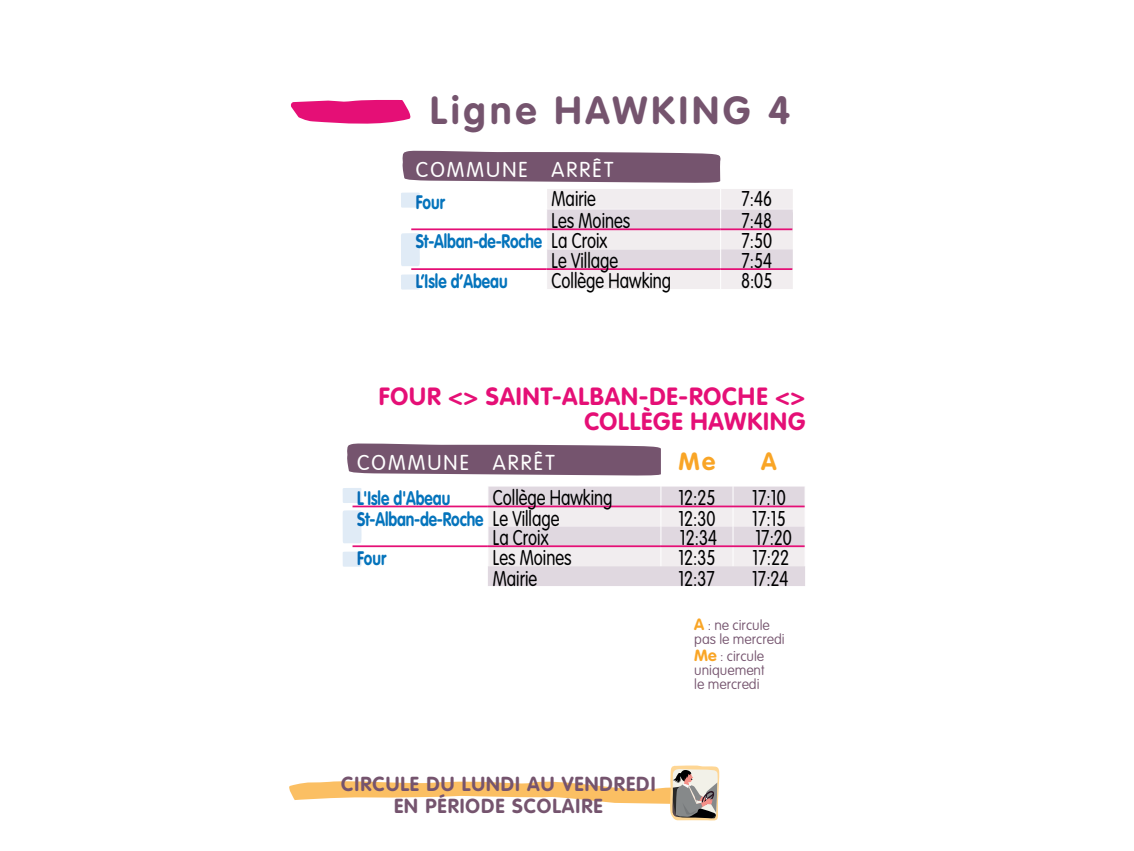
<style>
.page{position:relative;width:1134px;height:851px;background:#fff}
.page>*{position:absolute;margin:0;border:0;box-sizing:border-box;transform-origin:0 0}
.t1{font:700 38.6px "VAG Rounded Std";letter-spacing:.105em;color:#75546e}
.t2{font:700 24.6px/24.6px "VAG Rounded Std";letter-spacing:.035em;color:#e50f76;text-align:right}
.t3{font:700 24.6px "VAG Rounded Std";color:#f9a526}
.t4{font:300 21px "VAG Rounded Std";color:#000001;scale:.8 1}
.t5{font:300 21px "VAG Rounded";letter-spacing:.1em;color:#fff}
.t6{font:700 20px/22px "VAG Rounded Std";letter-spacing:.05em;color:#75546e;text-align:center}
.t7{font:700 19.2px "VAG Rounded Std";letter-spacing:-.005em;color:#0574bc;scale:.8 1}
.t8{font:100 14px/14px "VAG Rounded Std";color:#75546e}
.s1{font-weight:300;font-size:21px;color:#000001}
.s2{font-weight:700;font-size:16px;color:#f9a526}
</style>
<div class="page">
<svg style="left:289px;top:765px;width:431px;height:55px"></svg>
<svg style="left:402px;top:150px;width:319px;height:33px;background:#84677e"></svg>
<svg style="left:546px;top:189px;width:247px;height:100px;background:#eae4e9"></svg>
<hr style="left:411px;top:228px;width:136px;height:2px;background:#e50f76">
<hr style="left:547px;top:228px;width:174px;height:2px;background:#e50f76">
<hr style="left:721px;top:228px;width:71px;height:2px;background:#e50f76">
<hr style="left:411px;top:268px;width:136px;height:2px;background:#e50f76">
<hr style="left:547px;top:268px;width:174px;height:2px;background:#e50f76">
<hr style="left:721px;top:268px;width:71px;height:2px;background:#e50f76">
<svg style="left:290px;top:100px;width:121px;height:24px;background:#e9378d"></svg>
<svg style="left:401px;top:192px;width:19px;height:97px"></svg>
<svg style="left:343px;top:443px;width:462px;height:143px"></svg>
<h1 class="t1" style="left:430px;top:87px;width:362px">Ligne HAWKING 4</h1>
<p class="t5" style="left:416px;top:158px;width:199px">COMMUNE ARRæT</p>
<p class="t7" style="left:416px;top:191px;width:38px">Four</p>
<p class="t4" style="left:552px;top:208px;width:100px">Les Moines</p>
<p class="t4" style="left:741px;top:208px;width:40px">7:48</p>
<p class="t4" style="left:552px;top:187px;width:57px">Mairie</p>
<p class="t4" style="left:741px;top:187px;width:40px">7:46</p>
<p class="t7" style="left:416px;top:230px;width:241px">St-Alban-de-Roche <span class="s1">La Croix</span></p>
<p class="t4" style="left:741px;top:229px;width:40px">7:50</p>
<p class="t4" style="left:552px;top:248px;width:85px">Le Village</p>
<p class="t4" style="left:741px;top:248px;width:40px">7:54</p>
<p class="t7" style="left:416px;top:270px;width:116px">L’Isle d’Abeau</p>
<p class="t4" style="left:552px;top:269px;width:151px">Collège Hawking</p>
<p class="t4" style="left:741px;top:269px;width:41px">8:05</p>
<p class="t2" style="left:379px;top:385px;width:428px">FOUR &lt;&gt; SAINT-ALBAN-DE-ROCHE &lt;&gt;<br>COLLÈGE HAWKING</p>
<p class="t5" style="left:357px;top:450px;width:199px">COMMUNE ARRæT</p>
<p class="t3" style="left:678px;top:446px;width:38px">Me</p>
<p class="t3" style="left:761px;top:446px;width:17px">A</p>
<p class="t7" style="left:357px;top:486px;width:118px">L'Isle d'Abeau</p>
<p class="t4" style="left:493px;top:485px;width:151px">Collège Hawking</p>
<p class="t4" style="left:678px;top:485px;width:48px">12:25</p>
<p class="t4" style="left:752px;top:485px;width:43px">17:10</p>
<p class="t7" style="left:357px;top:507px;width:255px">St-Alban-de-Roche <span class="s1">Le Village</span></p>
<p class="t4" style="left:678px;top:506px;width:48px">12:30</p>
<p class="t4" style="left:752px;top:506px;width:43px">17:15</p>
<p class="t4" style="left:493px;top:525px;width:71px">La Croix</p>
<p class="t4" style="left:680px;top:525px;width:48px">12:34</p>
<p class="t4" style="left:755px;top:525px;width:47px">17:20</p>
<p class="t7" style="left:357px;top:547px;width:38px">Four</p>
<p class="t4" style="left:493px;top:546px;width:100px">Les Moines</p>
<p class="t4" style="left:678px;top:546px;width:48px">12:35</p>
<p class="t4" style="left:753px;top:546px;width:47px">17:22</p>
<p class="t4" style="left:493px;top:566px;width:57px">Mairie</p>
<p class="t4" style="left:678px;top:566px;width:47px">12:37</p>
<p class="t4" style="left:752px;top:566px;width:47px">17:24</p>
<p class="t6" style="left:341px;top:773px;width:316px">CIRCULE DU LUNDI AU VENDREDI<br>EN PÉRIODE SCOLAIRE</p>
<p class="t8" style="left:694px;top:618px;width:92px"><span class="s2">A</span> : ne circule pas le mercredi</p>
<p class="t8" style="left:694px;top:649px;width:72px;text-align:justify"><span class="s2">Me</span> : circule uniquement le mercredi</p>
</div>
